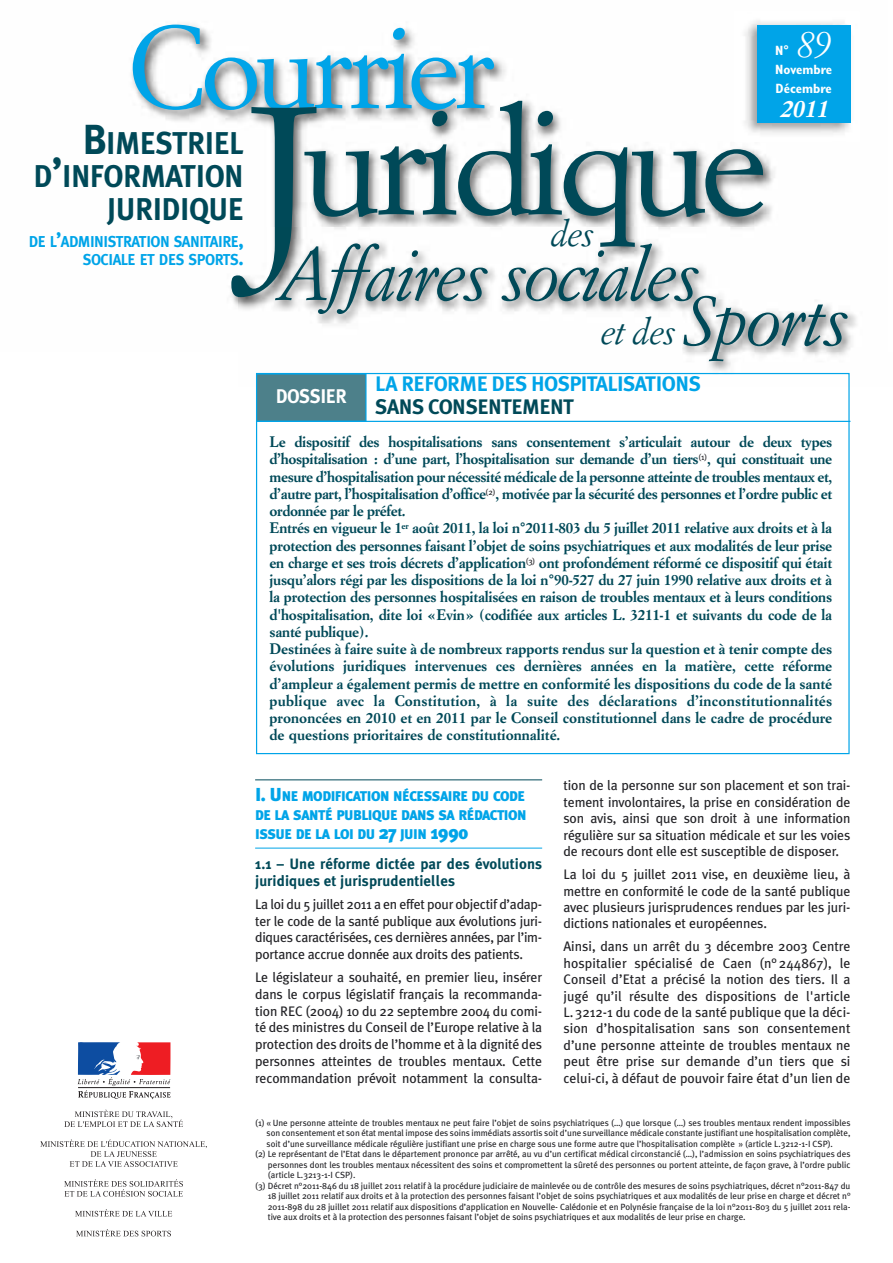
<style>
.page{position:relative;width:893px;height:1263px;background:#fff}
.page>*{position:absolute;margin:0;border:0;box-sizing:border-box;transform-origin:0 0}
.t1{font:147.45px "Simoncini Garamond";letter-spacing:-.05em;color:#004958}
.t2{font:114.3px "Simoncini Garamond";letter-spacing:-.05em;color:#00a4e8}
.t3{font:italic 73.5px "Simoncini Garamond";letter-spacing:-.04em;color:#004958}
.t4{font:italic 37.5px "Simoncini Garamond";color:#fff}
.t5{font:italic 36px "Simoncini Garamond";letter-spacing:-.035em;color:#004958}
.t6{font:700 31.5px/33px "Meta Plus";letter-spacing:-.015em;color:#004958;text-align:right;scale:.95 1}
.t7{font:italic 700 24px "Simoncini Garamond";color:#fff}
.t8{font:700 21px "Meta Plus";letter-spacing:-.025em;color:#00a4e8}
.t9{font:700 21px "Meta Plus";letter-spacing:-.025em;color:#004958}
.t10{font:700 19.8px "Meta Plus";letter-spacing:-.025em;color:#fff;scale:.95 1}
.t11{font:700 15.75px/18px "Meta Plus";letter-spacing:-.035em;color:#00a4e8;text-align:right;scale:.95 1}
.t12{font:700 15px/17.2px "Simoncini Garamond";letter-spacing:-.015em;color:#004958}
.t13{font:700 15px/16.8px "Meta Plus";letter-spacing:.005em;color:#004958}
.t14{font:900 14.1px/19px "Meta Plus";letter-spacing:-.035em;color:#00a4e8}
.t15{font:13.8px/16.5px "Meta Plus";letter-spacing:-.01em;color:#212125;text-align:justify}
.t16{font:700 condensed 13.5px/18.8px "Gill Sans";color:#fff}
.t17{font:9px "Meta Plus";color:#212125}
.s1{font-size:203.1px}
.s2{font-size:42px}
.s3{font-size:21px}
.s4{font-size:67.5px}
.s5{font-size:18.75px}
</style>
<div class="page">
<hr style="left:255px;top:780px;width:287px;height:1px;background:#004958">
<hr style="left:255px;top:848px;width:287px;height:1px;background:#00a4e8">
<img style="left:131px;top:24px;width:643px;height:204px">
<img style="left:231px;top:276px;width:7px;height:30px">
<img style="left:238px;top:228px;width:618px;height:145px">
<img style="left:238px;top:228px;width:56px;height:69px">
<img style="left:598px;top:228px;width:39px;height:19px">
<img style="left:736px;top:21px;width:115px;height:121px">
<div style="left:757px;top:26px;width:93px;height:97px;background:#00a4e8"></div>
<div style="left:257px;top:374px;width:108px;height:47px;background:#4d808a"></div>
<div style="left:256px;top:373px;width:111px;height:49px;border:1px solid #00a4e8"></div>
<hr style="left:258px;top:421px;width:592px;height:1px;background:#00a4e8">
<svg style="left:78px;top:1042px;width:93px;height:57px"></svg>
<svg style="left:64px;top:1110px;width:119px;height:17px"></svg>
<svg style="left:40px;top:1139px;width:167px;height:28px"></svg>
<svg style="left:64px;top:1179px;width:119px;height:18px"></svg>
<svg style="left:75px;top:1209px;width:97px;height:7px"></svg>
<svg style="left:76px;top:1229px;width:95px;height:7px"></svg>
<h2 class="t2" style="left:129px;top:20px;width:368px">Courrier</h2>
<h3 class="t4" style="left:796px;top:28px;width:37px">89</h3>
<p class="t16" style="left:775px;top:61px;width:58px">Novembre<br>Décembre</p>
<h3 class="t7" style="left:780px;top:98px;width:55px">2011</h3>
<p class="t16" style="left:775px;top:43px;width:15px">N°</p>
<h1 class="t1" style="left:246px;top:101px;width:521px"><span class="s1">J</span>uridique</h1>
<h3 class="t6" style="left:33px;top:126px;width:223px"><span class="s2">B</span>IMESTRIEL<br>D<span class="s2">’</span>INFORMATION<br>JURIDIQUE</h3>
<p class="t11" style="left:29px;top:232px;width:228px">DE L<span class="s3">’</span>ADMINISTRATION SANITAIRE<span class="s3">,<br></span>SOCIALE ET DES SPORTS<span class="s3">.</span></p>
<h3 class="t5" style="left:550px;top:218px;width:45px">des</h3>
<h3 class="t3" style="left:278px;top:243px;width:423px">Affaires sociales</h3>
<h3 class="t3" style="left:684px;top:288px;width:166px"><span class="s4">S</span>ports</h3>
<h3 class="t5" style="left:600px;top:316px;width:77px">et des</h3>
<h3 class="t10" style="left:276px;top:385px;width:76px">DOSSIER</h3>
<h3 class="t8" style="left:375px;top:372px;width:327px">LA REFORME DES HOSPITALISATIONS</h3>
<h3 class="t9" style="left:375px;top:394px;width:200px">SANS CONSENTEMENT</h3>
<p class="t12" style="left:270px;top:434px;width:564px">Le dispositif des hospitalisations sans consentement s’articulait autour de deux types d’hospitalisation : d’une part, l’hospitalisation sur demande d’un tiers<sup>(1)</sup>, qui constituait une mesure d’hospitalisation pour nécessité médicale de la personne atteinte de troubles mentaux et, d’autre part, l’hospitalisation d’office<sup>(2)</sup>, motivée par la sécurité des personnes et l’ordre public et ordonnée par le préfet.<br>Entrés en vigueur le 1<sup>er</sup> août 2011, la loi n°2011-803 du 5 juillet 2011 relative aux droits et à la protection des personnes faisant l’objet de soins psychiatriques et aux modalités de leur prise en charge et ses trois décrets d’application<sup>(3)</sup> ont profondément réformé ce dispositif qui était jusqu’alors régi par les dispositions de la loi n°90-527 du 27 juin 1990 relative aux droits et à la protection des personnes hospitalisées en raison de troubles mentaux et à leurs conditions d'hospitalisation, dite loi «Evin» (codifiée aux articles L. 3211-1 et suivants du code de la santé publique).<br>Destinées à faire suite à de nombreux rapports rendus sur la question et à tenir compte des évolutions juridiques intervenues ces dernières années en la matière, cette réforme d’ampleur a également permis de mettre en conformité les dispositions du code de la santé publique avec la Constitution, à la suite des déclarations d’inconstitutionnalités prononcées en 2010 et en 2011 par le Conseil constitutionnel dans le cadre de procédure de questions prioritaires de constitutionnalité.</p>
<p class="t14" style="left:255px;top:787px;width:273px"><span class="s5">I. U</span>NE MODIFICATION NÉCESSAIRE DU CODE<br>DE LA SANTÉ PUBLIQUE DANS SA RÉDACTION<br>ISSUE DE LA LOI DU <span class="s5">27</span> JUIN <span class="s5">1990</span></p>
<p class="t13" style="left:255px;top:855px;width:289px">1.1 – Une réforme dictée par des évolutions juridiques et jurisprudentielles</p>
<p class="t15" style="left:255px;top:896px;width:289px">La loi du 5 juillet 2011 a en effet pour objectif d’adap&shy;ter le code de la santé publique aux évolutions juri&shy;diques caractérisées, ces dernières années, par l’im&shy;portance accrue donnée aux droits des patients.</p>
<p class="t15" style="left:255px;top:969px;width:289px">Le législateur a souhaité, en premier lieu, insérer dans le corpus législatif français la recommanda&shy;tion REC (2004) 10 du 22 septembre 2004 du comi&shy;té des ministres du Conseil de l’Europe relative à la protection des droits de l’homme et à la dignité des personnes atteintes de troubles mentaux. Cette recommandation prévoit notamment la consulta-</p>
<p class="t15" style="left:563px;top:777px;width:289px">tion de la personne sur son placement et son trai&shy;tement involontaires, la prise en considération de son avis, ainsi que son droit à une information régulière sur sa situation médicale et sur les voies de recours dont elle est susceptible de disposer.</p>
<p class="t15" style="left:563px;top:866px;width:289px">La loi du 5 juillet 2011 vise, en deuxième lieu, à mettre en conformité le code de la santé publique avec plusieurs jurisprudences rendues par les juri&shy;dictions nationales et européennes.</p>
<p class="t15" style="left:563px;top:938px;width:289px">Ainsi, dans un arrêt du 3 décembre 2003 Centre hospitalier spécialisé de Caen (n° 244867), le Conseil d’Etat a précisé la notion des tiers. Il a jugé qu’il résulte des dispositions de l'article L.3212-1 du code de la santé publique que la déci&shy;sion d’hospitalisation sans son consentement d’une personne atteinte de troubles mentaux ne peut être prise sur demande d’un tiers que si celui-ci, à défaut de pouvoir faire état d’un lien de</p>
<p class="t17" style="left:255px;top:1117px;width:597px">(1) « Une personne atteinte de troubles mentaux ne peut faire l’objet de soins psychiatriques (…) que lorsque (…) ses troubles mentaux rendent impossibles</p>
<p class="t17" style="left:267px;top:1128px;width:585px">son consentement et son état mental impose des soins immédiats assortis soit d’une surveillance médicale constante justifiant une hospitalisation complète,</p>
<p class="t17" style="left:267px;top:1138px;width:568px">soit d’une surveillance médicale régulière justifiant une prise en charge sous une forme autre que l’hospitalisation complète » (article L.3212-1-I CSP).</p>
<p class="t17" style="left:255px;top:1149px;width:597px">(2) Le représentant de l’Etat dans le département prononce par arrêté, au vu d’un certificat médical circonstancié (…), l’admission en soins psychiatriques des</p>
<p class="t17" style="left:268px;top:1159px;width:584px">personnes dont les troubles mentaux nécessitent des soins et compromettent la sûreté des personnes ou portent atteinte, de façon grave, à l’ordre public</p>
<p class="t17" style="left:268px;top:1170px;width:89px">(article L.3213-1-I CSP).</p>
<p class="t17" style="left:255px;top:1180px;width:597px">(3) Décret n°2011-846 du 18 juillet 2011 relatif à la procédure judiciaire de mainlevée ou de contrôle des mesures de soins psychiatriques, décret n°2011-847 du</p>
<p class="t17" style="left:268px;top:1191px;width:584px">18 juillet 2011 relatif aux droits et à la protection des personnes faisant l’objet de soins psychiatriques et aux modalités de leur prise en charge et décret n°</p>
<p class="t17" style="left:268px;top:1201px;width:584px">2011-898 du 28 juillet 2011 relatif aux dispositions d’application en Nouvelle- Calédonie et en Polynésie française de la loi n°2011-803 du 5 juillet 2011 rela-</p>
<p class="t17" style="left:268px;top:1212px;width:479px">tive aux droits et à la protection des personnes faisant l’objet de soins psychiatriques et aux modalités de leur prise en charge.</p>
</div>
